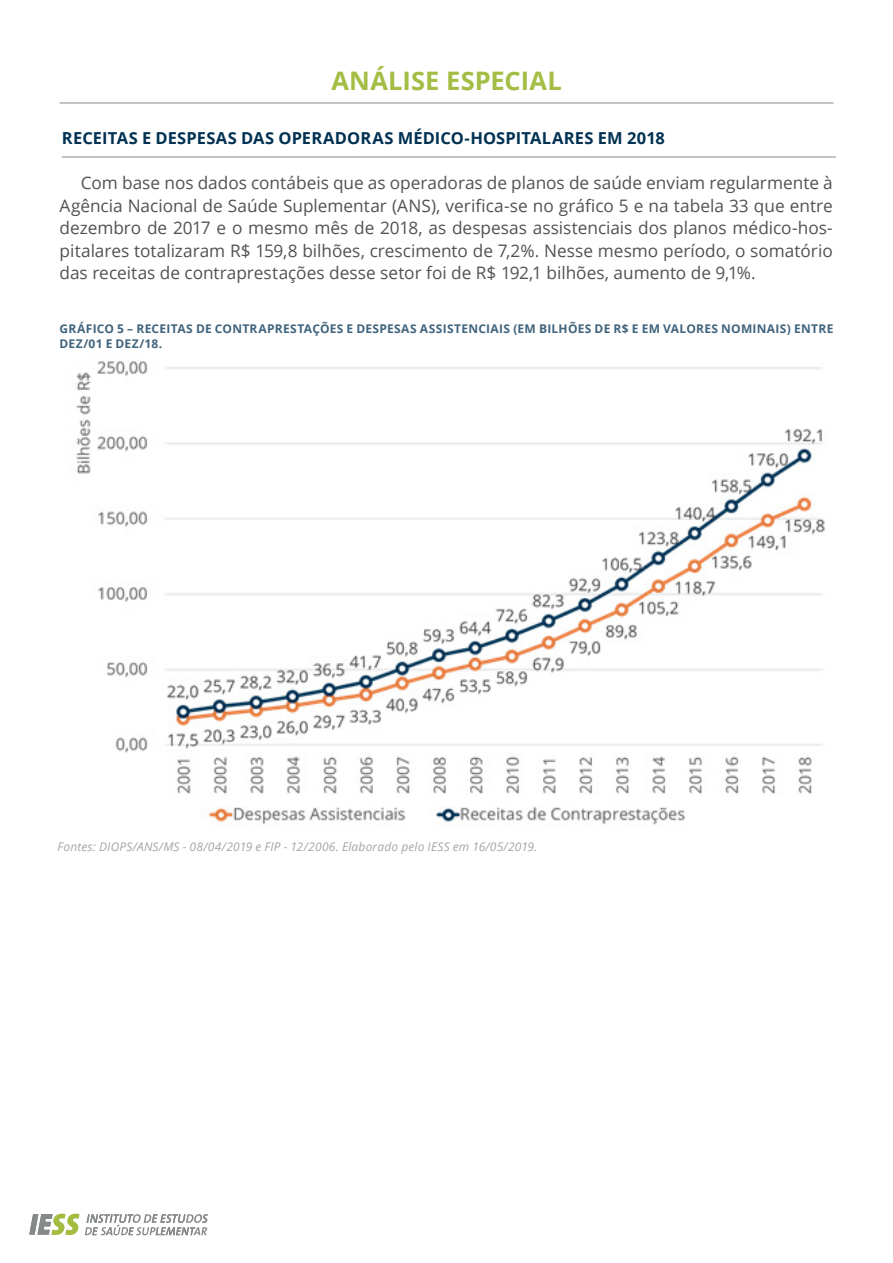
<style>
.page{position:relative;width:893px;height:1263px;background:#fff}
.page>*{position:absolute;margin:0;border:0;box-sizing:border-box;transform-origin:0 0}
.t1{font:700 25.5px "Open Sans";letter-spacing:.01em;color:#a4bd44}
.t2{font:17.25px/22.5px "Open Sans";color:#515252;text-align:justify}
.t3{font:700 16.5px "Open Sans";letter-spacing:.005em;color:#003152}
.t4{font:700 12px/14.4px "Open Sans";letter-spacing:.02em;color:#40647d}
.t5{font:italic 12px "Open Sans";letter-spacing:.015em;color:#a4a7a8}
</style>
<div class="page">
<svg style="left:29px;top:1214px;width:179px;height:21px"></svg>
<hr style="left:60px;top:103px;width:773px;height:1px;background:#868a8b">
<hr style="left:62px;top:157px;width:774px;height:1px;background:#868a8b">
<img style="left:76px;top:361px;width:749px;height:467px">
<h1 class="t1" style="left:331px;top:63px;width:232px">ANÁLISE ESPECIAL</h1>
<p class="t3" style="left:62px;top:126px;width:604px">RECEITAS E DESPESAS DAS OPERADORAS MÉDICO-HOSPITALARES EM 2018</p>
<p class="t2" style="left:60px;top:171px;width:775px;text-indent:21px">Com base nos dados contábeis que as operadoras de planos de saúde enviam regularmente à Agência Nacional de Saúde Suplementar (ANS), verifica-se no gráfico 5 e na tabela 33 que entre dezembro de 2017 e o mesmo mês de 2018, as despesas assistenciais dos planos médico-hos&shy;pitalares totalizaram R$ 159,8 bilhões, crescimento de 7,2%. Nesse mesmo período, o somatório das receitas de contraprestações desse setor foi de R$ 192,1 bilhões, aumento de 9,1%.</p>
<p class="t4" style="left:60px;top:321px;width:774px">GRÁFICO 5 – RECEITAS DE CONTRAPRESTAÇÕES E DESPESAS ASSISTENCIAIS (EM BILHÕES DE R$ E EM VALORES NOMINAIS) ENTRE<br>DEZ/01 E DEZ/18.</p>
<p class="t5" style="left:58px;top:838px;width:481px">Fontes: DIOPS/ANS/MS - 08/04/2019 e FIP - 12/2006. Elaborado pelo IESS em 16/05/2019.</p>
</div>
